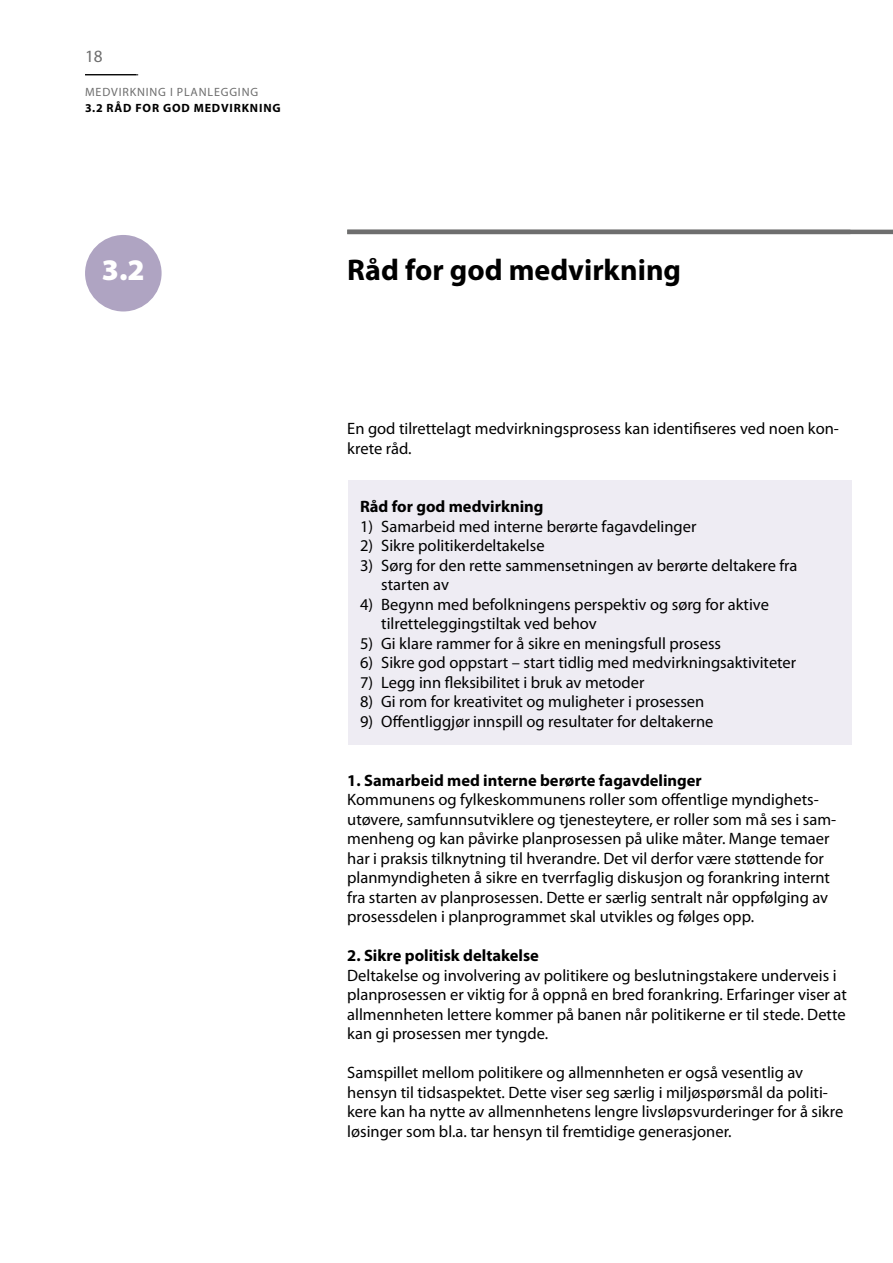
<style>
.page{position:relative;width:893px;height:1263px;background:#fff}
.page>*{position:absolute;margin:0;border:0;box-sizing:border-box;transform-origin:0 0}
.t1{font:700 30px "Myriad Pro";color:#000}
.t2{font:900 30px "Myriad Pro";color:#fff}
.t3{font:17.25px "Myriad Pro";color:#6e6e6e}
.t4{font:16.5px/19.5px "Myriad Pro";color:#000}
.t5{font:700 16.5px "Myriad Pro";color:#000}
.t6{font:12px "Myriad Pro";letter-spacing:.07em;color:#6e6e6e}
.t7{font:700 12px "Myriad Pro";letter-spacing:.07em;color:#000}
</style>
<div class="page">
<div style="left:348px;top:481px;width:503px;height:264px;background:#eeecf3"></div>
<hr style="left:85px;top:75px;width:53px;height:1px;background:#000">
<hr style="left:85px;top:74px;width:51px;height:1px;background:#000">
<div style="left:85px;top:235px;width:77px;height:76px;background:#afa4c2;border-radius:50%"></div>
<hr style="left:347px;top:230px;width:546px;height:4px;background:#6e6e6e">
<p class="t3" style="left:85px;top:45px;width:19px">18</p>
<p class="t6" style="left:85px;top:84px;width:174px">MEDVIRKNING I PLANLEGGING</p>
<p class="t7" style="left:85px;top:100px;width:197px">3.2 RÅD FOR GOD MEDVIRKNING</p>
<h1 class="t2" style="left:102px;top:249px;width:44px">3.2</h1>
<h1 class="t1" style="left:347px;top:250px;width:335px">Råd for god medvirkning</h1>
<p class="t4" style="left:347px;top:419px;width:493px">En god tilrettelagt medvirkningsprosess kan identifiseres ved noen kon&shy;krete råd.</p>
<p class="t5" style="left:360px;top:496px;width:185px">Råd for god medvirkning</p>
<p class="t4" style="left:360px;top:516px;width:338px">1) Samarbeid med interne berørte fagavdelinger</p>
<p class="t4" style="left:360px;top:536px;width:186px">2) Sikre politikerdeltakelse</p>
<p class="t4" style="left:381px;top:555px;width:418px;text-indent:-21px">3) Sørg for den rette sammensetningen av berørte deltakere fra starten av</p>
<p class="t4" style="left:381px;top:594px;width:389px;text-indent:-21px">4) Begynn med befolkningens perspektiv og sørg for aktive tilretteleggingstiltak ved behov</p>
<p class="t4" style="left:360px;top:633px;width:363px">5) Gi klare rammer for å sikre en meningsfull prosess</p>
<p class="t4" style="left:360px;top:653px;width:438px">6) Sikre god oppstart – start tidlig med medvirkningsaktiviteter</p>
<p class="t4" style="left:360px;top:672px;width:286px">7) Legg inn fleksibilitet i bruk av metoder</p>
<p class="t4" style="left:360px;top:692px;width:346px">8) Gi rom for kreativitet og muligheter i prosessen</p>
<p class="t4" style="left:360px;top:711px;width:355px">9) Offentliggjør innspill og resultater for deltakerne</p>
<p class="t5" style="left:347px;top:769px;width:356px">1. Samarbeid med interne berørte fagavdelinger</p>
<p class="t4" style="left:347px;top:789px;width:491px">Kommunens og fylkeskommunens roller som offentlige myndighets&shy;utøvere, samfunnsutviklere og tjenesteytere, er roller som må ses i sam&shy;menheng og kan påvirke planprosessen på ulike måter. Mange temaer har i praksis tilknytning til hverandre. Det vil derfor være støttende for planmyndigheten å sikre en tverrfaglig diskusjon og forankring internt fra starten av planprosessen. Dette er særlig sentralt når oppfølging av prosessdelen i planprogrammet skal utvikles og følges opp.</p>
<p class="t5" style="left:347px;top:945px;width:193px">2. Sikre politisk deltakelse</p>
<p class="t4" style="left:347px;top:965px;width:501px">Deltakelse og involvering av politikere og beslutningstakere underveis i planprosessen er viktig for å oppnå en bred forankring. Erfaringer viser at allmennheten lettere kommer på banen når politikerne er til stede. Dette kan gi prosessen mer tyngde.</p>
<p class="t4" style="left:347px;top:1062px;width:498px">Samspillet mellom politikere og allmennheten er også vesentlig av hensyn til tidsaspektet. Dette viser seg særlig i miljøspørsmål da politi&shy;kere kan ha nytte av allmennhetens lengre livsløpsvurderinger for å sikre løsinger som bl.a. tar hensyn til fremtidige generasjoner.</p>
</div>
